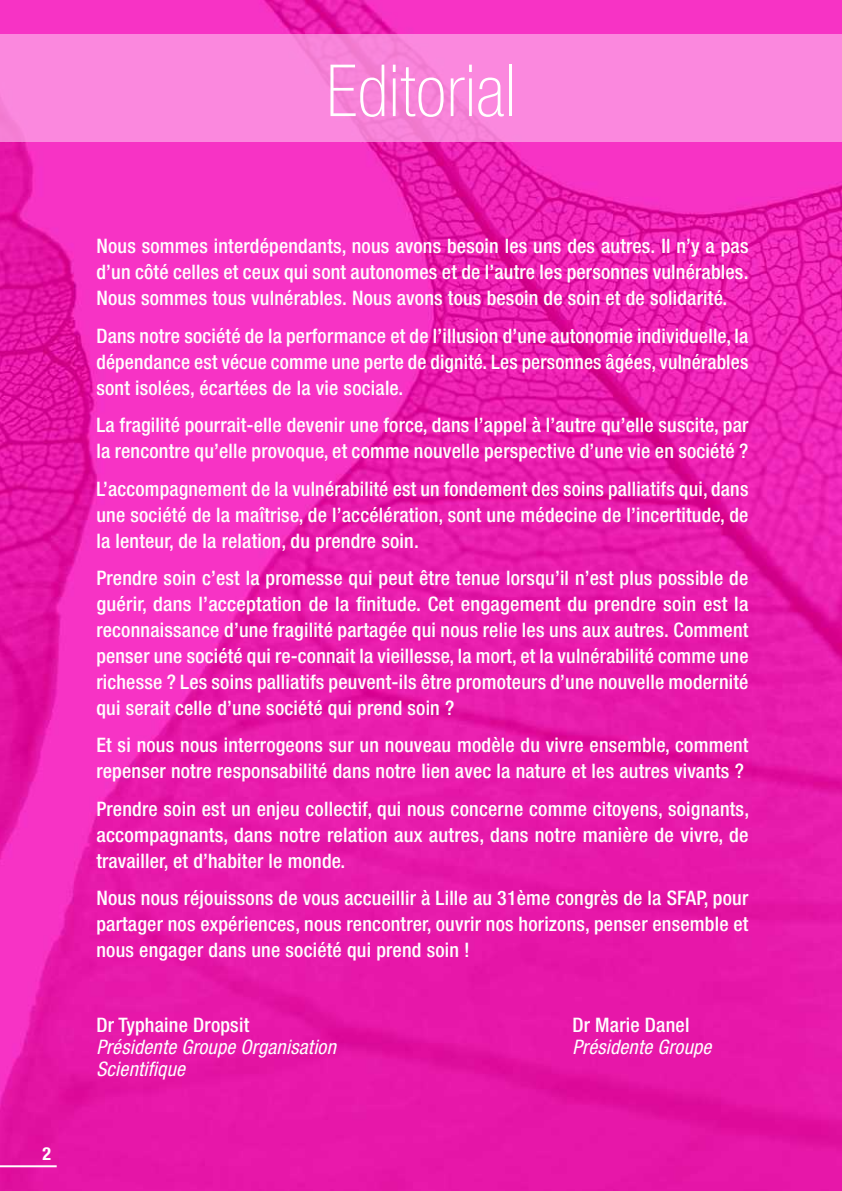
<style>
.page{position:relative;width:842px;height:1191px;background:#fff}
.page>*{position:absolute;margin:0;border:0;box-sizing:border-box;transform-origin:0 0}
.t1{font:100 condensed 72px "Helvetica Neue LT Std";letter-spacing:.01em;color:#fff}
.t2{font:500 condensed 20px/26px "Helvetica Neue LT Std";letter-spacing:.01em;color:#fff;text-align:justify}
.t3{font:italic condensed 20px "Helvetica Neue LT Std";letter-spacing:.01em;color:#fff}
.t4{font:700 condensed 18px "Helvetica Neue LT Std";color:#fff}
</style>
<div class="page">
<img style="left:0;top:0;width:842px;height:1191px">
<div style="left:0;top:34px;width:842px;height:108px;background:#fb88de"></div>
<hr style="left:0;top:1165px;width:57px;height:2px;background:#fff">
<p class="t1" style="left:326px;top:50px;width:191px">Editorial</p>
<p class="t4" style="left:42px;top:1142px;width:10px">2</p>
<p class="t2" style="left:96px;top:233px;width:654px">Nous sommes interdépendants, nous avons besoin les uns des autres. Il n’y a pas d’un côté celles et ceux qui sont autonomes et de l’autre les personnes vulnérables.<br>Nous sommes tous vulnérables. Nous avons tous besoin de soin et de solidarité.</p>
<p class="t2" style="left:96px;top:322px;width:654px">Dans notre société de la performance et de l’illusion d’une autonomie individuelle, la dépendance est vécue comme une perte de dignité. Les personnes âgées, vulnérables sont isolées, écartées de la vie sociale.</p>
<p class="t2" style="left:96px;top:412px;width:654px">La fragilité pourrait-elle devenir une force, dans l’appel à l’autre qu’elle suscite, par la rencontre qu’elle provoque, et comme nouvelle perspective d’une vie en société ?</p>
<p class="t2" style="left:96px;top:475px;width:654px">L’accompagnement de la vulnérabilité est un fondement des soins palliatifs qui, dans une société de la maîtrise, de l’accélération, sont une médecine de l’incertitude, de la lenteur, de la relation, du prendre soin.</p>
<p class="t2" style="left:96px;top:564px;width:654px">Prendre soin c’est la promesse qui peut être tenue lorsqu’il n’est plus possible de guérir, dans l’acceptation de la finitude. Cet engagement du prendre soin est la reconnaissance d’une fragilité partagée qui nous relie les uns aux autres. Comment penser une société qui re-connait la vieillesse, la mort, et la vulnérabilité comme une richesse ? Les soins palliatifs peuvent-ils être promoteurs d’une nouvelle modernité qui serait celle d’une société qui prend soin ?</p>
<p class="t2" style="left:96px;top:732px;width:654px">Et si nous nous interrogeons sur un nouveau modèle du vivre ensemble, comment repenser notre responsabilité dans notre lien avec la nature et les autres vivants ?</p>
<p class="t2" style="left:96px;top:795px;width:654px">Prendre soin est un enjeu collectif, qui nous concerne comme citoyens, soignants, accompagnants, dans notre relation aux autres, dans notre manière de vivre, de travailler, et d’habiter le monde.</p>
<p class="t2" style="left:96px;top:884px;width:654px">Nous nous réjouissons de vous accueillir à Lille au 31ème congrès de la SFAP, pour partager nos expériences, nous rencontrer, ouvrir nos horizons, penser ensemble et nous engager dans une société qui prend soin !</p>
<p class="t2" style="left:96px;top:1011px;width:154px">Dr Typhaine Dropsit</p>
<p class="t2" style="left:572px;top:1011px;width:119px">Dr Marie Danel</p>
<p class="t3" style="left:96px;top:1035px;width:241px">Présidente Groupe Organisation</p>
<p class="t3" style="left:572px;top:1035px;width:141px">Présidente Groupe</p>
<p class="t3" style="left:96px;top:1057px;width:90px">Scientifique</p>
</div>
